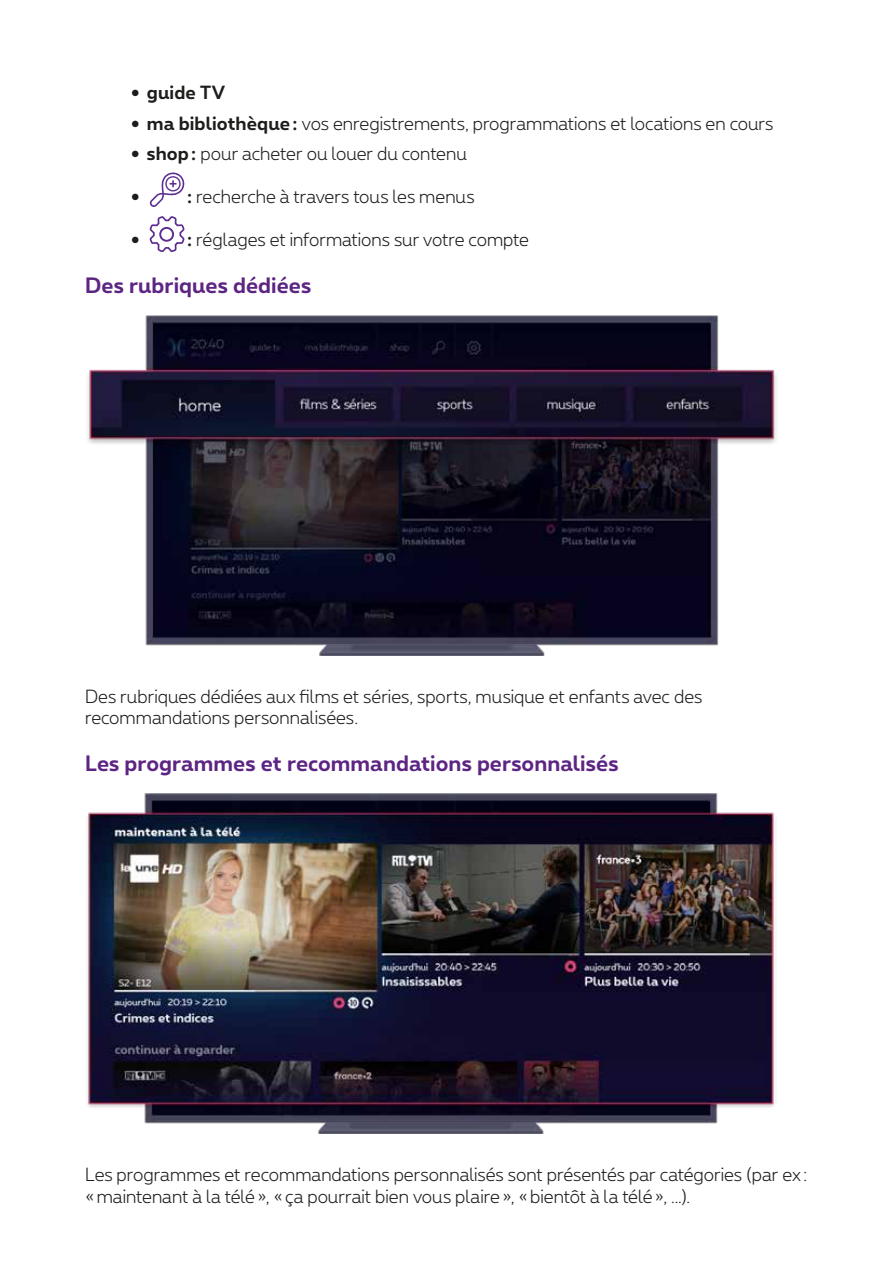
<style>
.page{position:relative;width:893px;height:1263px;background:#fff}
.page>*{position:absolute;margin:0;border:0;box-sizing:border-box;transform-origin:0 0}
.t1{font:700 21px "Proximus";letter-spacing:.005em;color:#5c2483}
.t2{font:300 18px/21.6px "Proximus";color:#1d1d1b}
.t3{font:700 18px "Proximus";letter-spacing:.005em;color:#1d1d1b}
.t4{font:9px "Zapf Dingbats ITC";color:#1d1d1b}
.s1{font-weight:700}
</style>
<div class="page">
<svg style="left:149px;top:172px;width:36px;height:35px"></svg>
<svg style="left:149px;top:216px;width:36px;height:35px"></svg>
<div style="left:159px;top:227px;width:15px;height:15px;border:2px solid #5c2d91;border-radius:50%"></div>
<img style="left:87px;top:316px;width:689px;height:340px">
<img style="left:87px;top:793px;width:687px;height:340px">
<p class="t3" style="left:132px;top:80px;width:95px">● guide TV</p>
<p class="t2" style="left:132px;top:111px;width:643px">● <span class="s1">ma bibliothèque:</span> vos enregistrements, programmations et locations en cours</p>
<p class="t2" style="left:132px;top:141px;width:337px">● <span class="s1">shop:</span> pour acheter ou louer du contenu</p>
<p class="t4" style="left:132px;top:193px;width:9px">●</p>
<p class="t2" style="left:187px;top:185px;width:289px"><span class="s1">:</span> recherche à travers tous les menus</p>
<p class="t4" style="left:132px;top:236px;width:9px">●</p>
<p class="t2" style="left:187px;top:228px;width:343px"><span class="s1">:</span> réglages et informations sur votre compte</p>
<p class="t1" style="left:85px;top:269px;width:228px">Des rubriques dédiées</p>
<p class="t2" style="left:85px;top:684px;width:619px">Des rubriques dédiées aux films et séries, sports, musique et enfants avec des recommandations personnalisées.</p>
<p class="t1" style="left:85px;top:747px;width:535px">Les programmes et recommandations personnalisés</p>
<p class="t2" style="left:85px;top:1162px;width:723px">Les programmes et recommandations personnalisés sont présentés par catégories (par ex : «maintenant à la télé», «ça pourrait bien vous plaire», «bientôt à la télé», ...).</p>
</div>
